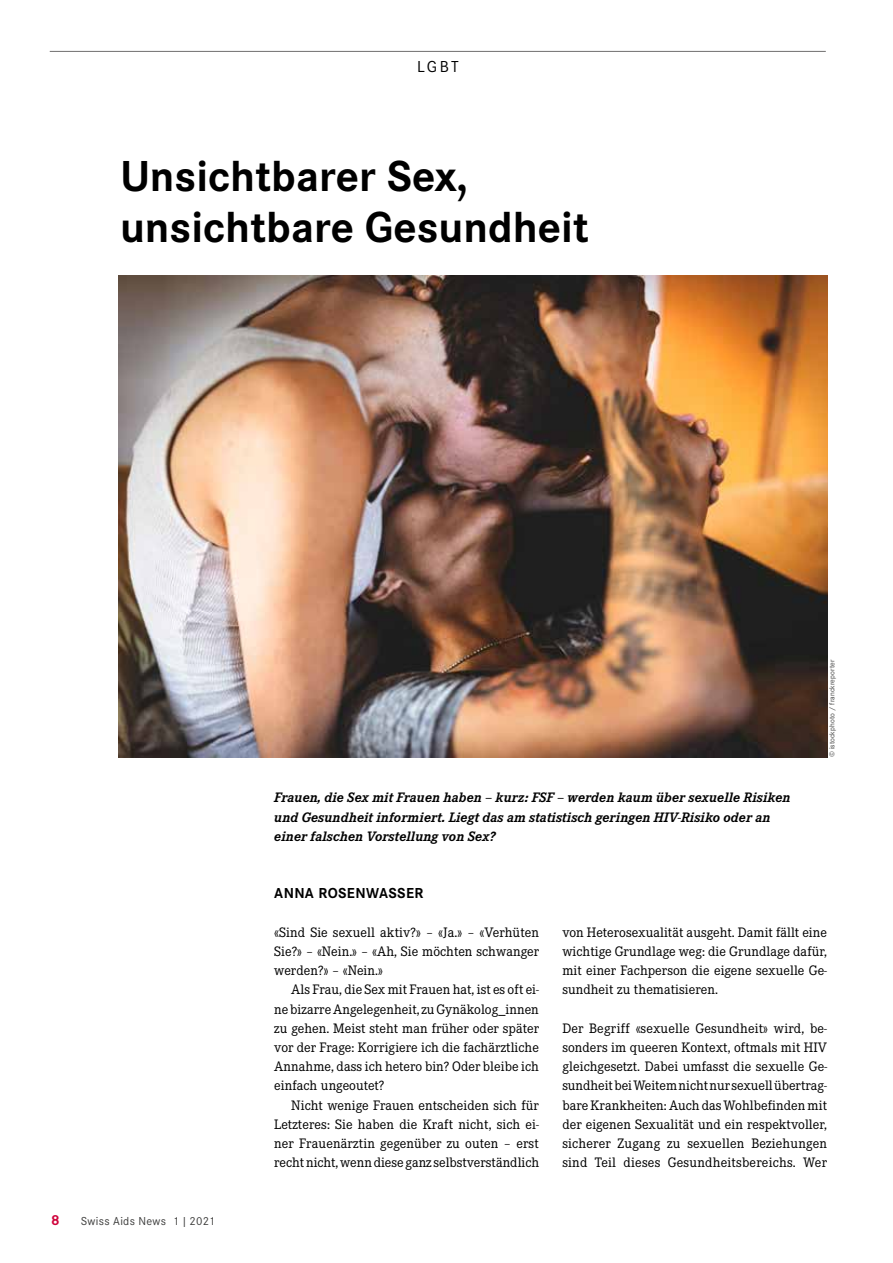
<style>
.page{position:relative;width:893px;height:1263px;background:#fff}
.page>*{position:absolute;margin:0;border:0;box-sizing:border-box;transform-origin:0 0}
.t1{font:700 45px/51px "Corporate STOT";color:#000}
.t2{font:16.5px "Corporate STOT";color:#000}
.t3{font:700 15px "Corporate STOT";letter-spacing:.025em;color:#000}
.t4{font:700 15px "Corporate STOT";color:#d0043c}
.t5{font:14.25px/19.2px "Corporate ETOT";letter-spacing:.005em;color:#000;text-align:justify}
.t6{font:italic 700 14.25px/19.2px "Corporate ETOT";letter-spacing:.005em;color:#000}
.t7{font:12px "Corporate STOT";letter-spacing:.025em;color:#3c3c3b}
.t8{font:7.5px "Corporate STOT";letter-spacing:.01em;color:#3c3c3b}
</style>
<div class="page">
<hr style="left:50px;top:51px;width:776px;height:1px;background:#706f6f">
<img style="left:118px;top:276px;width:709px;height:482px">
<p class="t2" style="left:417px;top:57px;width:43px">LGBT</p>
<h1 class="t1" style="left:120px;top:152px;width:470px">Unsichtbarer Sex, unsichtbare Gesundheit</h1>
<p class="t6" style="left:274px;top:788px;width:518px">Frauen, die Sex mit Frauen haben – kurz: FSF – werden kaum über sexuelle Risiken und Gesundheit informiert. Liegt das am statistisch geringen HIV-Risiko oder an einer falschen Vorstellung von Sex?</p>
<p class="t3" style="left:274px;top:885px;width:151px">ANNA ROSENWASSER</p>
<p class="t8" style="left:828px;top:757px;width:99px;rotate:-90deg">© istockphoto / franckreporter</p>
<p class="t4" style="left:51px;top:1211px;width:10px">8</p>
<p class="t7" style="left:81px;top:1214px;width:136px">Swiss Aids News 1 | 2021</p>
<p class="t5" style="left:274px;top:923px;width:266px">«Sind Sie sexuell aktiv?» – «Ja.» – «Verhüten Sie?» – «Nein.» – «Ah, Sie möchten schwanger werden?» – «Nein.»</p>
<p class="t5" style="left:274px;top:980px;width:266px;text-indent:17px">Als Frau, die Sex mit Frauen hat, ist es oft ei&shy;ne bizarre Angelegenheit, zu Gynäkolog_innen zu gehen. Meist steht man früher oder später vor der Frage: Korrigiere ich die fachärztliche Annahme, dass ich hetero bin? Oder bleibe ich einfach ungeoutet?</p>
<p class="t5" style="left:274px;top:1095px;width:266px;text-indent:17px">Nicht wenige Frauen entscheiden sich für Letzteres: Sie haben die Kraft nicht, sich ei&shy;ner Frauenärztin gegenüber zu outen – erst recht nicht, wenn diese ganz selbstverständlich</p>
<p class="t5" style="left:562px;top:923px;width:266px">von Heterosexualität ausgeht. Damit fällt eine wichtige Grundlage weg: die Grundlage dafür, mit einer Fachperson die eigene sexuelle Ge&shy;sundheit zu thematisieren.</p>
<p class="t5" style="left:562px;top:1019px;width:266px">Der Begriff «sexuelle Gesundheit» wird, be&shy;sonders im queeren Kontext, oftmals mit HIV gleichgesetzt. Dabei umfasst die sexuelle Ge&shy;sundheit bei Weitem nicht nur sexuell übertrag&shy;bare Krankheiten: Auch das Wohlbefinden mit der eigenen Sexualität und ein respektvoller, sicherer Zugang zu sexuellen Beziehungen sind Teil dieses Gesundheitsbereichs. Wer</p>
</div>
